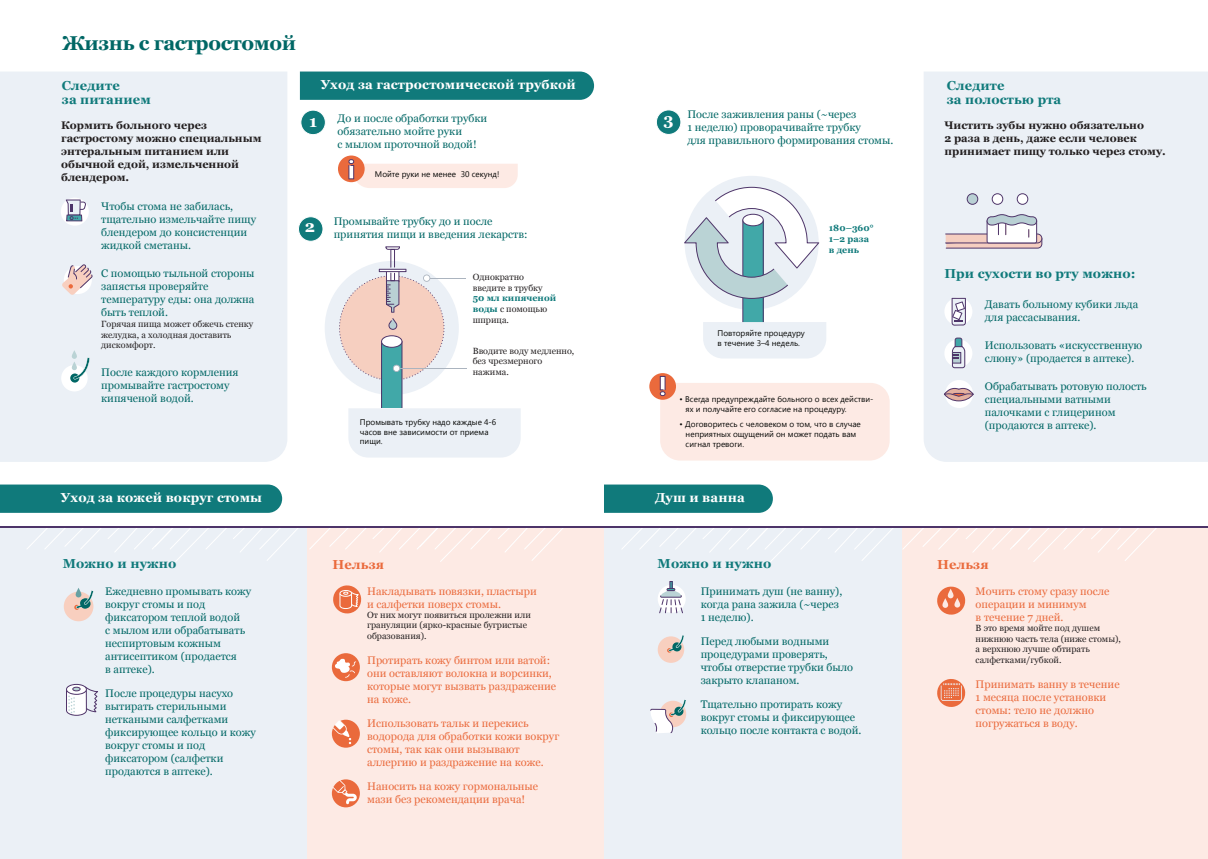
<style>
.page{position:relative;width:1208px;height:859px;background:#fff}
.page>*{position:absolute;margin:0;border:0;box-sizing:border-box;transform-origin:0 0}
.t1{font:700 20px "Georgia";letter-spacing:-.02em;color:#006765}
.t2{font:700 16.3px "Georgia";color:#fff}
.t3{font:700 13px/14px "Georgia";letter-spacing:.01em;color:#107a7b}
.t4{font:700 13px "Georgia";letter-spacing:.01em;color:#fff}
.t5{font:700 13px "Georgia";letter-spacing:.01em;color:#ea6a3c}
.t6{font:11px/13px "Georgia";color:#006765}
.t7{font:11px/13px "Georgia";color:#ea6a3c}
.t8{font:700 11px/13.2px "Georgia";color:#231f20}
.t9{font:9px/10.8px "Georgia";color:#231f20}
.t10{font:700 9px/10.8px "Georgia";color:#107a7b}
.t11{font:8.2px/9.8px "Segoe UI";color:#040503}
.s1{font-weight:400;color:#231f20}
</style>
<div class="page">
<div style="left:604px;top:527px;width:298px;height:332px;background:#ebf0f6"></div>
<div style="left:0;top:526px;width:307px;height:333px;background:#ebf0f6"></div>
<div style="left:902px;top:527px;width:306px;height:332px;background:#fdeae4"></div>
<svg style="left:902px;top:527px;width:256px;height:35px"></svg>
<svg style="left:621px;top:527px;width:274px;height:35px"></svg>
<div style="left:307px;top:527px;width:297px;height:332px;background:#fdeae4"></div>
<svg style="left:309px;top:527px;width:256px;height:35px"></svg>
<svg style="left:26px;top:527px;width:274px;height:35px"></svg>
<hr style="left:0;top:526px;width:1208px;height:1px;background:#4d3469">
<div style="left:300px;top:72px;width:294px;height:28px;background:#107a7b"></div>
<svg style="left:604px;top:484px;width:169px;height:29px;background:#197f80"></svg>
<svg style="left:0;top:484px;width:282px;height:29px;background:#177e7f"></svg>
<div style="left:332px;top:720px;width:28px;height:28px;background:#ea6a3c;border-radius:50%"></div>
<svg style="left:333px;top:720px;width:18px;height:24px"></svg>
<div style="left:332px;top:779px;width:28px;height:28px;background:#ea6a3c;border-radius:50%"></div>
<div style="left:332px;top:653px;width:28px;height:28px;background:#ea6a3c;border-radius:50%"></div>
<svg style="left:335px;top:658px;width:21px;height:20px"></svg>
<svg style="left:333px;top:780px;width:24px;height:24px"></svg>
<svg style="left:333px;top:585px;width:29px;height:29px"></svg>
<svg style="left:937px;top:679px;width:29px;height:28px"></svg>
<svg style="left:937px;top:586px;width:29px;height:29px"></svg>
<svg style="left:947px;top:589px;width:6px;height:9px"></svg>
<svg style="left:954px;top:598px;width:6px;height:9px"></svg>
<svg style="left:942px;top:598px;width:6px;height:10px"></svg>
<div style="left:684px;top:176px;width:134px;height:134px;background:#ebf0f6;border-radius:67px"></div>
<div style="left:0;top:72px;width:287px;height:390px;background:#ebf0f6"></div>
<div style="left:924px;top:72px;width:284px;height:390px;background:#ebf0f6"></div>
<svg style="left:649px;top:373px;width:27px;height:27px"></svg>
<svg style="left:660px;top:376px;width:229px;height:85px;background:#fceae4"></svg>
<svg style="left:945px;top:214px;width:97px;height:35px"></svg>
<svg style="left:966px;top:193px;width:12px;height:12px"></svg>
<svg style="left:991px;top:193px;width:12px;height:12px"></svg>
<svg style="left:1016px;top:193px;width:12px;height:12px"></svg>
<div style="left:338px;top:156px;width:27px;height:26px;background:#ea6a3c;border-radius:50%"></div>
<svg style="left:348px;top:159px;width:170px;height:29px"></svg>
<div style="left:325px;top:261px;width:134px;height:134px;background:#ebf0f6;border-radius:50%"></div>
<svg style="left:684px;top:187px;width:142px;height:171px"></svg>
<svg style="left:300px;top:110px;width:26px;height:25px"></svg>
<svg style="left:298px;top:216px;width:25px;height:26px"></svg>
<svg style="left:656px;top:110px;width:25px;height:25px"></svg>
<svg style="left:62px;top:264px;width:31px;height:31px"></svg>
<svg style="left:61px;top:198px;width:28px;height:28px"></svg>
<svg style="left:66px;top:200px;width:20px;height:21px"></svg>
<div style="left:61px;top:365px;width:27px;height:26px;background:#fff;border-radius:13px"></div>
<svg style="left:70px;top:373px;width:9px;height:10px"></svg>
<svg style="left:73px;top:357px;width:17px;height:22px"></svg>
<div style="left:72px;top:362px;width:5px;height:8px;background:#bad3d5;border-radius:3px"></div>
<div style="left:72px;top:350px;width:5px;height:9px;background:#bad3d5;border-radius:3px"></div>
<svg style="left:66px;top:684px;width:32px;height:32px"></svg>
<div style="left:64px;top:592px;width:29px;height:29px;background:#f8cfbf;border-radius:50%"></div>
<svg style="left:74px;top:591px;width:20px;height:19px"></svg>
<svg style="left:76px;top:588px;width:5px;height:9px"></svg>
<div style="left:657px;top:585px;width:28px;height:28px;background:#fff;border-radius:50%"></div>
<div style="left:657px;top:636px;width:27px;height:27px;background:#f8cfbf;border-radius:50%"></div>
<svg style="left:667px;top:635px;width:17px;height:18px"></svg>
<svg style="left:650px;top:700px;width:36px;height:33px"></svg>
<svg style="left:659px;top:581px;width:24px;height:32px"></svg>
<div style="left:944px;top:339px;width:28px;height:28px;background:#fff;border-radius:50%"></div>
<svg style="left:952px;top:338px;width:13px;height:30px"></svg>
<div style="left:945px;top:380px;width:28px;height:28px;background:#fff;border-radius:50%"></div>
<svg style="left:944px;top:388px;width:29px;height:13px"></svg>
<div style="left:944px;top:297px;width:28px;height:28px;background:#fff;border-radius:50%"></div>
<svg style="left:951px;top:298px;width:15px;height:28px"></svg>
<svg style="left:339px;top:246px;width:182px;height:212px"></svg>
<h1 class="t1" style="left:62px;top:28px;width:235px">Жизнь с гастростомой</h1>
<p class="t4" style="left:321px;top:74px;width:257px">Уход за гастростомической трубкой</p>
<p class="t3" style="left:62px;top:78px;width:91px">Следите<br>за питанием</p>
<p class="t3" style="left:946px;top:78px;width:116px">Следите<br>за полостью рта</p>
<p class="t8" style="left:61px;top:118px;width:202px">Кормить больного через гастростому можно специальным энтеральным питанием или обычной едой, измельченной блендером.</p>
<p class="t6" style="left:101px;top:199px;width:156px">Чтобы стома не забилась, тщательно измельчайте пищу блендером до консистенции жидкой сметаны.</p>
<p class="t6" style="left:101px;top:266px;width:155px">С помощью тыльной стороны запястья проверяйте температуру еды: она должна быть теплой.</p>
<p class="t9" style="left:101px;top:318px;width:153px">Горячая пища может обжечь стенку желудка, а холодная доставить дискомфорт.</p>
<p class="t6" style="left:101px;top:366px;width:139px">После каждого кормления промывайте гастростому кипяченой водой.</p>
<h2 class="t2" style="left:309px;top:109px;width:10px">1</h2>
<h2 class="t2" style="left:305px;top:214px;width:12px">2</h2>
<p class="t6" style="left:337px;top:111px;width:151px">До и после обработки трубки обязательно мойте руки<br>с мылом проточной водой!</p>
<p class="t11" style="left:375px;top:169px;width:126px">Мойте руки не менее 30 секунд!</p>
<p class="t6" style="left:334px;top:214px;width:195px">Промывайте трубку до и после принятия пищи и введения лекарств:</p>
<p class="t9" style="left:473px;top:271px;width:71px">Однократно введите в трубку</p>
<p class="t10" style="left:473px;top:292px;width:85px">50 мл кипяченой воды <span class="s1">с помощью шприца.</span></p>
<p class="t9" style="left:473px;top:345px;width:103px">Вводите воду медленно, без чрезмерного нажима.</p>
<p class="t11" style="left:360px;top:417px;width:138px">Промывать трубку надо каждые 4-6 часов вне зависимости от приема пищи.</p>
<h2 class="t2" style="left:663px;top:107px;width:12px">3</h2>
<p class="t6" style="left:687px;top:107px;width:207px">После заживления раны (~через<br>1 неделю) проворачивайте трубку<br>для правильного формирования стомы.</p>
<p class="t10" style="left:829px;top:222px;width:46px">180–360°<br>1–2 раза в день</p>
<p class="t11" style="left:717px;top:328px;width:89px">Повторяйте процедуру в течение 3–4 недель.</p>
<p class="t11" style="left:685px;top:394px;width:189px;text-indent:-6px">• Всегда предупреждайте больного о всех действи&shy;ях и получайте его согласие на процедуру.</p>
<p class="t11" style="left:685px;top:419px;width:177px;text-indent:-6px">• Договоритесь с человеком о том, что в случае неприятных ощущений он может подать вам сигнал тревоги.</p>
<p class="t4" style="left:61px;top:487px;width:203px">Уход за кожей вокруг стомы</p>
<p class="t4" style="left:655px;top:487px;width:91px">Душ и ванна</p>
<p class="t3" style="left:63px;top:555px;width:115px">Можно и нужно</p>
<p class="t6" style="left:105px;top:584px;width:147px">Ежедневно промывать кожу вокруг стомы и под фиксатором теплой водой<br>с мылом или обрабатывать неспиртовым кожным антисептиком (продается<br>в аптеке).</p>
<p class="t6" style="left:105px;top:686px;width:152px">После процедуры насухо вытирать стерильными неткаными салфетками фиксирующее кольцо и кожу вокруг стомы и под фиксатором (салфетки продаются в аптеке).</p>
<p class="t5" style="left:333px;top:555px;width:53px">Нельзя</p>
<p class="t7" style="left:367px;top:584px;width:171px">Накладывать повязки, пластыри и салфетки поверх стомы.</p>
<p class="t9" style="left:367px;top:609px;width:165px">От них могут появиться пролежни или грануляции (ярко-красные бугристые образования).</p>
<p class="t7" style="left:367px;top:653px;width:191px">Протирать кожу бинтом или ватой: они оставляют волокна и ворсинки, которые могут вызвать раздражение на коже.</p>
<p class="t7" style="left:367px;top:716px;width:193px">Использовать тальк и перекись водорода для обработки кожи вокруг стомы, так как они вызывают аллергию и раздражение на коже.</p>
<p class="t7" style="left:367px;top:779px;width:173px">Наносить на кожу гормональные мази без рекомендации врача!</p>
<p class="t3" style="left:657px;top:556px;width:115px">Можно и нужно</p>
<p class="t6" style="left:700px;top:584px;width:143px">Принимать душ (не ванну), когда рана зажила (~через<br>1 неделю).</p>
<p class="t6" style="left:700px;top:634px;width:154px">Перед любыми водными процедурами проверять, чтобы отверстие трубки было закрыто клапаном.</p>
<p class="t6" style="left:700px;top:697px;width:162px">Тщательно протирать кожу вокруг стомы и фиксирующее кольцо после контакта с водой.</p>
<p class="t8" style="left:944px;top:118px;width:223px">Чистить зубы нужно обязательно<br>2 раза в день, даже если человек принимает пищу только через стому.</p>
<p class="t3" style="left:944px;top:266px;width:193px">При сухости во рту можно:</p>
<p class="t6" style="left:984px;top:297px;width:155px">Давать больному кубики льда для рассасывания.</p>
<p class="t6" style="left:984px;top:338px;width:159px">Использовать «искусственную слюну» (продается в аптеке).</p>
<p class="t6" style="left:984px;top:379px;width:163px">Обрабатывать ротовую полость специальными ватными палочками с глицерином (продаются в аптеке).</p>
<p class="t5" style="left:937px;top:555px;width:53px">Нельзя</p>
<p class="t7" style="left:975px;top:584px;width:135px">Мочить стому сразу после операции и минимум<br>в течение 7 дней.</p>
<p class="t9" style="left:975px;top:622px;width:147px">В это время мойте под душем нижнюю часть тела (ниже стомы), а верхнюю лучше обтирать салфетками/губкой.</p>
<p class="t7" style="left:975px;top:677px;width:145px">Принимать ванну в течение<br>1 месяца после установки стомы: тело не должно погружаться в воду.</p>
</div>
